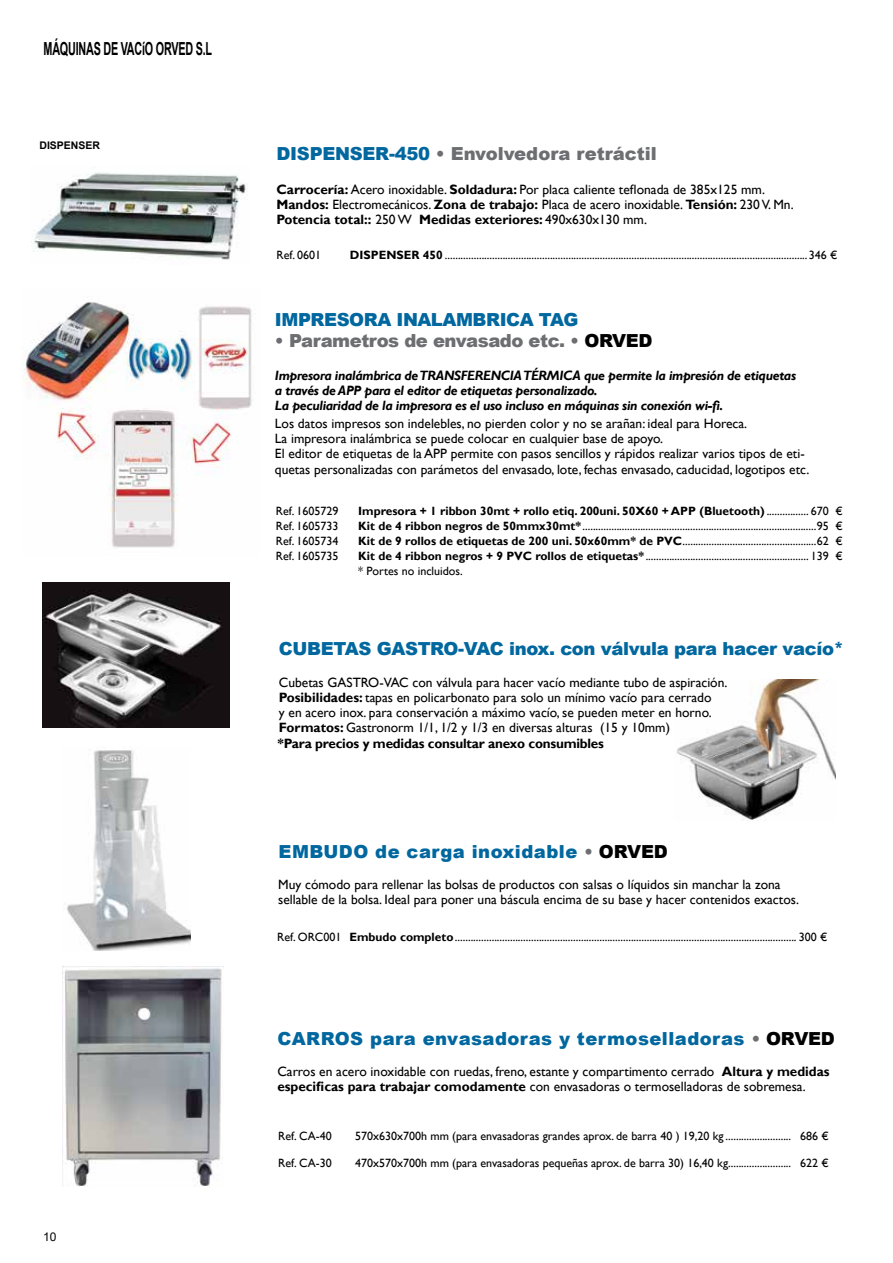
<style>
.page{position:relative;width:893px;height:1263px;background:#fff}
.page>*{position:absolute;margin:0;border:0;box-sizing:border-box;transform-origin:0 0}
.t1{font:900 18px "Arial";letter-spacing:.025em;color:#00679f}
.t2{font:900 18px "Arial";letter-spacing:-.01em;color:#00679f}
.t3{font:900 18px "Arial";letter-spacing:-.015em;color:#6d6e71}
.t4{font:700 18px "Arial";letter-spacing:-.02em;color:#000;scale:.6 1}
.t5{font:13.5px/15px "Gill Sans";color:#000}
.t6{font:italic 700 13.5px/15px "Gill Sans";letter-spacing:-.025em;color:#000}
.t7{font:700 13.5px "Gill Sans";letter-spacing:-.015em;color:#000}
.t8{font:12px/15px "Gill Sans";color:#000}
.t9{font:700 12px "Gill Sans";color:#000}
.t10{font:12px "Arial";color:#000}
.t11{font:700 10.5px "Arial";color:#000}
.s1{color:#00679f}
.s2{font-weight:700}
.s3{color:#000}
.s4{font-weight:400}
.s5{color:#6d6e71}
</style>
<div class="page">
<img style="left:66px;top:750px;width:124px;height:200px">
<img style="left:677px;top:679px;width:159px;height:142px">
<img style="left:42px;top:583px;width:188px;height:144px">
<img style="left:32px;top:172px;width:216px;height:88px">
<img style="left:62px;top:966px;width:161px;height:221px">
<img style="left:22px;top:302px;width:230px;height:246px">
<h1 class="t4" style="left:44px;top:36px;width:283px">MÁQUINAS DE VACíO ORVED S.L</h1>
<p class="t11" style="left:39px;top:137px;width:62px">DISPENSER</p>
<p class="t10" style="left:43px;top:1228px;width:15px">10</p>
<h1 class="t3" style="left:276px;top:141px;width:382px"><span class="s1">DISPENSER-450</span> • Envolvedora retráctil</h1>
<p class="t5" style="left:276px;top:183px;width:519px"><span class="s2">Carrocería:</span> Acero inoxidable. <span class="s2">Soldadura:</span> Por placa caliente teflonada de 385x125 mm.<br><span class="s2">Mandos:</span> Electromecánicos. <span class="s2">Zona de trabajo:</span> Placa de acero inoxidable. <span class="s2">Tensión:</span> 230 V. Mn.<br><span class="s2">Potencia total::</span> 250 W <span class="s2">Medidas exteriores:</span> 490x630x130 mm.</p>
<p class="t8" style="left:276px;top:247px;width:46px">Ref. 0601</p>
<p class="t8" style="left:350px;top:247px;width:489px"><span class="s2">DISPENSER 450</span> ..........................................................................................................................................346 €</p>
<h1 class="t2" style="left:275px;top:306px;width:305px">IMPRESORA INALAMBRICA TAG</h1>
<h1 class="t3" style="left:275px;top:328px;width:379px">• Parametros de envasado etc. • <span class="s3">ORVED</span></h1>
<p class="t6" style="left:275px;top:368px;width:523px">Impresora inalámbrica de TRANSFERENCIA TÉRMICA que permite la impresión de etiquetas a través de APP para el editor de etiquetas personalizado.<br>La peculiaridad de la impresora es el uso incluso en máquinas sin conexión wi-fi.</p>
<p class="t5" style="left:275px;top:416px;width:531px">Los datos impresos son indelebles, no pierden color y no se arañan: ideal para Horeca.<br>La impresora inalámbrica se puede colocar en cualquier base de apoyo.<br>El editor de etiquetas de la APP permite con pasos sencillos y rápidos realizar varios tipos de eti-</p>
<p class="t5" style="left:275px;top:462px;width:536px">quetas personalizadas con parámetos del envasado, lote, fechas envasado, caducidad, logotipos etc.</p>
<p class="t8" style="left:276px;top:504px;width:64px">Ref. 1605729</p>
<p class="t9" style="left:358px;top:504px;width:486px">Impresora + 1 ribbon 30mt + rollo etiq. 200uni. 50X60 + APP (Bluetooth)<span class="s4">................ 670 €</span></p>
<p class="t8" style="left:276px;top:519px;width:64px">Ref. 1605733</p>
<p class="t8" style="left:358px;top:519px;width:486px"><span class="s2">Kit de 4 ribbon negros de 50mmx30mt*</span> .........................................................................................95 €</p>
<p class="t8" style="left:276px;top:534px;width:64px">Ref. 1605734</p>
<p class="t8" style="left:358px;top:534px;width:486px"><span class="s2">Kit de 9 rollos de etiquetas de 200 uni. 50x60mm* de PVC</span>...................................................62 €</p>
<p class="t8" style="left:276px;top:549px;width:64px">Ref. 1605735</p>
<p class="t8" style="left:358px;top:549px;width:486px"><span class="s2">Kit de 4 ribbon negros + 9 PVC rollos de etiquetas*</span> .............................................................. 139 € * Portes no incluidos.</p>
<h1 class="t2" style="left:279px;top:636px;width:566px">CUBETAS GASTRO-VAC inox. con válvula para hacer vacío*</h1>
<p class="t5" style="left:279px;top:675px;width:450px">Cubetas GASTRO-VAC con válvula para hacer vacío mediante tubo de aspiración.<br><span class="s2">Posibilidades:</span> tapas en policarbonato para solo un mínimo vacío para cerrado<br>y en acero inox. para conservación a máximo vacío, se pueden meter en horno.<br><span class="s2">Formatos:</span> Gastronorm 1/1, 1/2 y 1/3 en diversas alturas (15 y 10mm)</p>
<p class="t7" style="left:277px;top:736px;width:328px">*Para precios y medidas consultar anexo consumibles</p>
<h1 class="t1" style="left:279px;top:839px;width:391px">EMBUDO de carga inoxidable <span class="s5">•</span> <span class="s3">ORVED</span></h1>
<p class="t5" style="left:278px;top:877px;width:522px">Muy cómodo para rellenar las bolsas de productos con salsas o líquidos sin manchar la zona sellable de la bolsa. Ideal para poner una báscula encima de su base y hacer contenidos exactos.</p>
<p class="t8" style="left:277px;top:929px;width:552px">Ref. ORC001 <span class="s2">Embudo completo</span>.................................................................................................................................. 300 €</p>
<h1 class="t1" style="left:277px;top:1026px;width:559px">CARROS para envasadoras y termoselladoras <span class="s5">•</span> <span class="s3">ORVED</span></h1>
<p class="t5" style="left:277px;top:1064px;width:554px">Carros en acero inoxidable con ruedas, freno, estante y compartimento cerrado <span class="s2">Altura y medidas especificas para trabajar comodamente</span> con envasadoras o termoselladoras de sobremesa.</p>
<p class="t8" style="left:278px;top:1128px;width:55px">Ref. CA-40</p>
<p class="t8" style="left:355px;top:1128px;width:475px">570x630x700h mm (para envasadoras grandes aprox. de barra 40 ) 19,20 kg ......................... 686 €</p>
<p class="t8" style="left:278px;top:1155px;width:55px">Ref. CA-30</p>
<p class="t8" style="left:355px;top:1155px;width:475px">470x570x700h mm (para envasadoras pequeñas aprox. de barra 30) 16,40 kg........................ 622 €</p>
</div>
